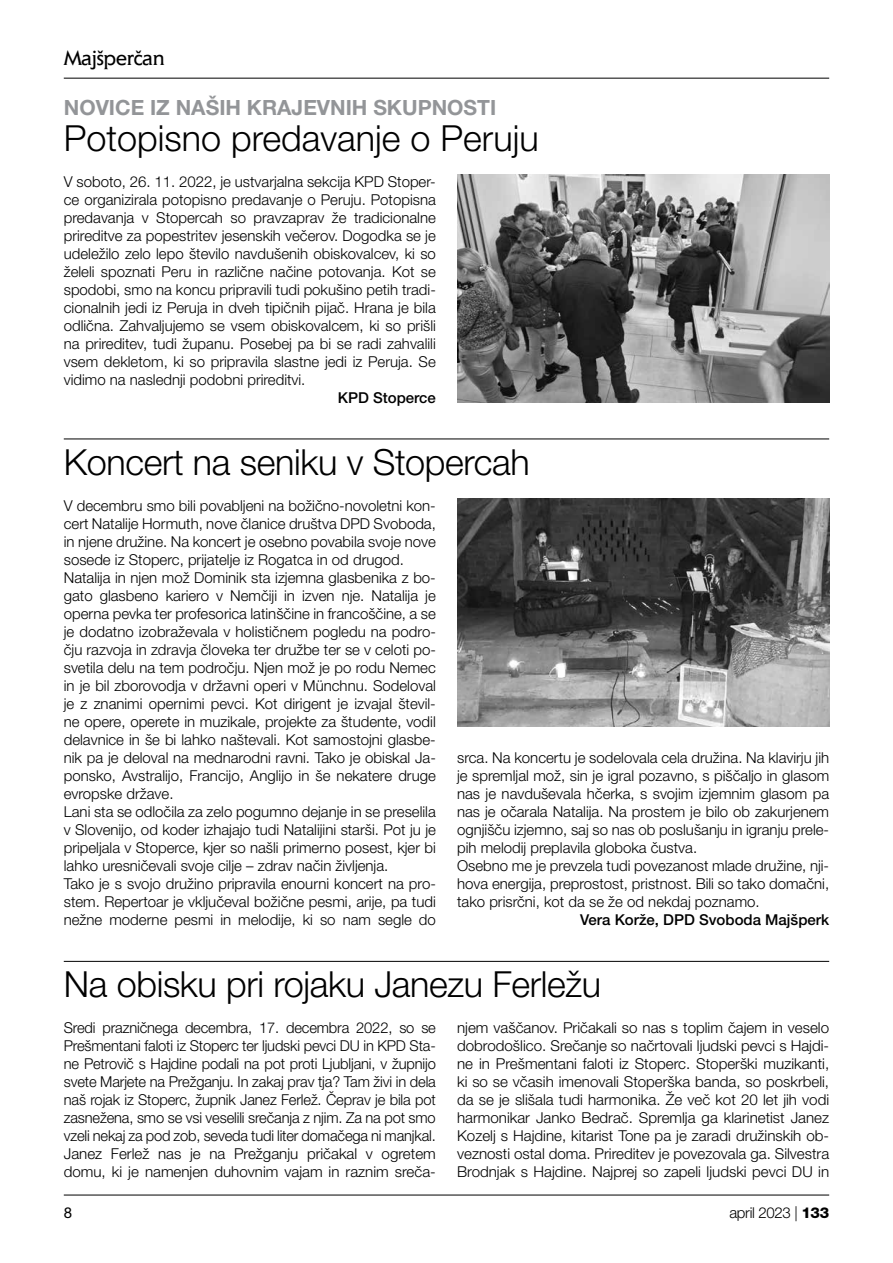
<style>
.page{position:relative;width:893px;height:1263px;background:#fff}
.page>*{position:absolute;margin:0;border:0;box-sizing:border-box;transform-origin:0 0}
.t1{font:300 36px "Helvetica Neue LT Pro";letter-spacing:-.01em;color:#000}
.t2{font:700 21px "Helvetica Neue LT Pro";color:#939598}
.t3{font:21px "Elan Itc TOT";letter-spacing:-.02em;color:#000}
.t4{font:300 15px/18px "Helvetica Neue LT Pro";color:#000;text-align:justify}
.t5{font:500 15px "Helvetica Neue LT Pro";color:#000}
.t6{font:300 15px "Helvetica Neue LT Pro";letter-spacing:-.02em;color:#000}
.t7{font:15px "Helvetica Neue LT Pro";color:#000}
.s1{font-weight:800}
</style>
<div class="page">
<hr style="left:64px;top:78px;width:765px;height:1px;background:#000">
<hr style="left:64px;top:1195px;width:765px;height:1px;background:#000">
<img style="left:457px;top:174px;width:372px;height:229px">
<img style="left:457px;top:498px;width:372px;height:229px">
<hr style="left:64px;top:439px;width:765px;height:1px;background:#000">
<hr style="left:64px;top:961px;width:765px;height:1px;background:#000">
<h2 class="t3" style="left:64px;top:46px;width:103px">Majšperčan</h2>
<h2 class="t2" style="left:64px;top:94px;width:434px">NOVICE IZ NAŠIH KRAJEVNIH SKUPNOSTI</h2>
<h1 class="t1" style="left:64px;top:116px;width:476px">Potopisno predavanje o Peruju</h1>
<p class="t4" style="left:64px;top:172px;width:374px">V soboto, 26. 11. 2022, je ustvarjalna sekcija KPD Stoper&shy;ce organizirala potopisno predavanje o Peruju. Potopisna predavanja v Stopercah so pravzaprav že tradicionalne prireditve za popestritev jesenskih večerov. Dogodka se je udeležilo zelo lepo število navdušenih obiskovalcev, ki so želeli spoznati Peru in različne načine potovanja. Kot se spodobi, smo na koncu pripravili tudi pokušino petih tradi&shy;cionalnih jedi iz Peruja in dveh tipičnih pijač. Hrana je bila odlična. Zahvaljujemo se vsem obiskovalcem, ki so prišli na prireditev, tudi županu. Posebej pa bi se radi zahvalili vsem dekletom, ki so pripravila slastne jedi iz Peruja. Se vidimo na naslednji podobni prireditvi.</p>
<p class="t5" style="left:338px;top:388px;width:100px">KPD Stoperce</p>
<h1 class="t1" style="left:64px;top:440px;width:468px">Koncert na seniku v Stopercah</h1>
<p class="t4" style="left:64px;top:496px;width:374px;text-align:left">V decembru smo bili povabljeni na božično-novoletni kon&shy;cert Natalije Hormuth, nove članice društva DPD Svoboda, in njene družine. Na koncert je osebno povabila svoje nove sosede iz Stoperc, prijatelje iz Rogatca in od drugod.<br>Natalija in njen mož Dominik sta izjemna glasbenika z bo&shy;gato glasbeno kariero v Nemčiji in izven nje. Natalija je operna pevka ter profesorica latinščine in francoščine, a se je dodatno izobraževala v holističnem pogledu na podro&shy;čju razvoja in zdravja človeka ter družbe ter se v celoti po&shy;svetila delu na tem področju. Njen mož je po rodu Nemec in je bil zborovodja v državni operi v Münchnu. Sodeloval je z znanimi opernimi pevci. Kot dirigent je izvajal števil&shy;ne opere, operete in muzikale, projekte za študente, vodil delavnice in še bi lahko naštevali. Kot samostojni glasbe&shy;nik pa je deloval na mednarodni ravni. Tako je obiskal Ja&shy;ponsko, Avstralijo, Francijo, Anglijo in še nekatere druge evropske države.<br>Lani sta se odločila za zelo pogumno dejanje in se preselila v Slovenijo, od koder izhajajo tudi Natalijini starši. Pot ju je pripeljala v Stoperce, kjer so našli primerno posest, kjer bi lahko uresničevali svoje cilje – zdrav način življenja.<br>Tako je s svojo družino pripravila enourni koncert na pro&shy;stem. Repertoar je vključeval božične pesmi, arije, pa tudi nežne moderne pesmi in melodije, ki so nam segle do</p>
<p class="t4" style="left:457px;top:748px;width:374px;text-align:left">srca. Na koncertu je sodelovala cela družina. Na klavirju jih je spremljal mož, sin je igral pozavno, s piščaljo in glasom nas je navduševala hčerka, s svojim izjemnim glasom pa nas je očarala Natalija. Na prostem je bilo ob zakurjenem ognjišču izjemno, saj so nas ob poslušanju in igranju prele&shy;pih melodij preplavila globoka čustva.<br>Osebno me je prevzela tudi povezanost mlade družine, nji&shy;hova energija, preprostost, pristnost. Bili so tako domačni, tako prisrčni, kot da se že od nekdaj poznamo.</p>
<p class="t5" style="left:580px;top:910px;width:250px">Vera Korže, DPD Svoboda Majšperk</p>
<h1 class="t1" style="left:64px;top:962px;width:539px">Na obisku pri rojaku Janezu Ferležu</h1>
<p class="t4" style="left:64px;top:1018px;width:374px">Sredi prazničnega decembra, 17. decembra 2022, so se Prešmentani faloti iz Stoperc ter ljudski pevci DU in KPD Sta&shy;ne Petrovič s Hajdine podali na pot proti Ljubljani, v župnijo svete Marjete na Prežganju. In zakaj prav tja? Tam živi in dela naš rojak iz Stoperc, župnik Janez Ferlež. Čeprav je bila pot zasnežena, smo se vsi veselili srečanja z njim. Za na pot smo vzeli nekaj za pod zob, seveda tudi liter domačega ni manjkal.<br>Janez Ferlež nas je na Prežganju pričakal v ogretem domu, ki je namenjen duhovnim vajam in raznim sreča-</p>
<p class="t4" style="left:457px;top:1018px;width:374px">njem vaščanov. Pričakali so nas s toplim čajem in veselo dobrodošlico. Srečanje so načrtovali ljudski pevci s Hajdi&shy;ne in Prešmentani faloti iz Stoperc. Stoperški muzikanti, ki so se včasih imenovali Stoperška banda, so poskrbeli, da se je slišala tudi harmonika. Že več kot 20 let jih vodi harmonikar Janko Bedrač. Spremlja ga klarinetist Janez Kozelj s Hajdine, kitarist Tone pa je zaradi družinskih ob&shy;veznosti ostal doma. Prireditev je povezovala ga. Silvestra Brodnjak s Hajdine. Najprej so zapeli ljudski pevci DU in</p>
<p class="t7" style="left:64px;top:1204px;width:10px">8</p>
<p class="t6" style="left:729px;top:1204px;width:101px">april 2023 | <span class="s1">133</span></p>
</div>
